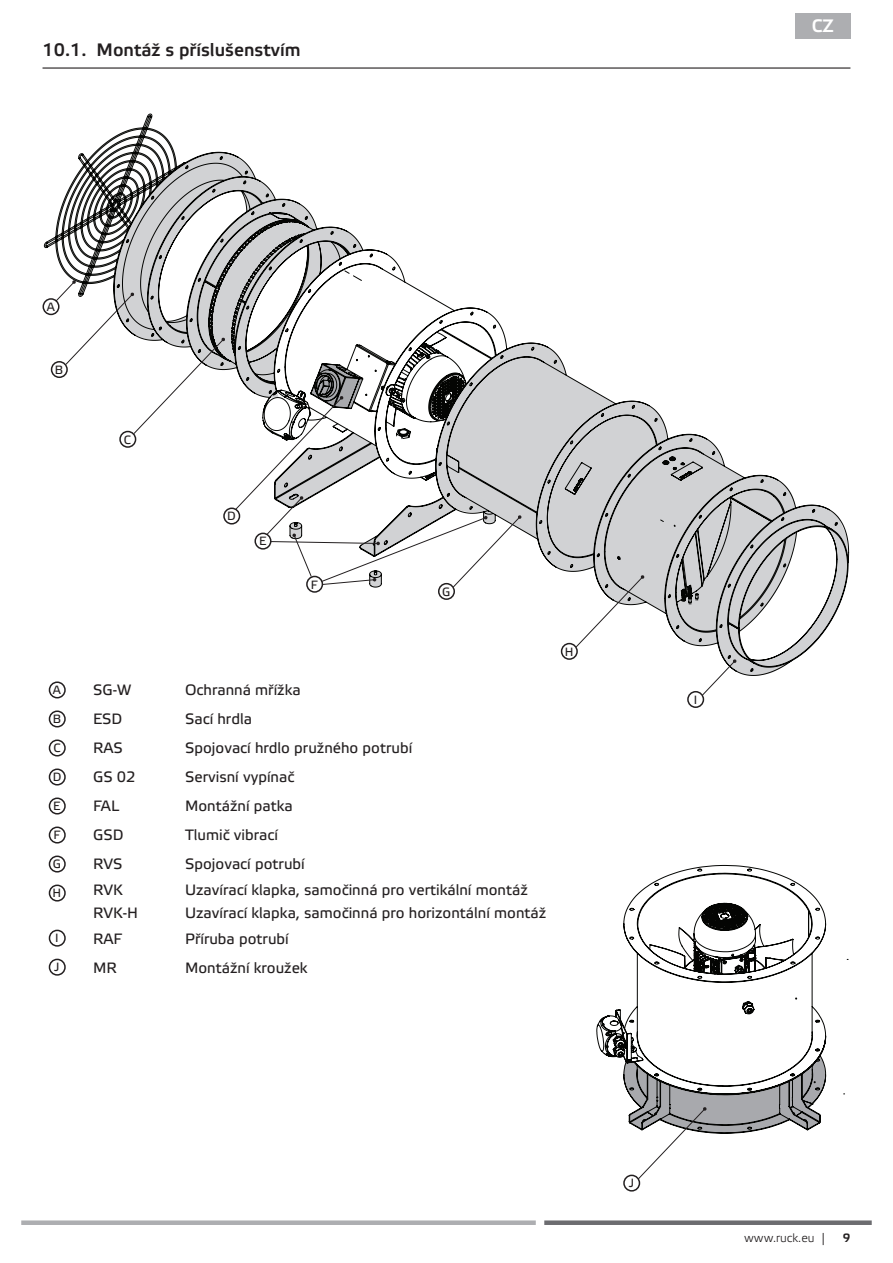
<style>
.page{position:relative;width:893px;height:1263px;background:#fff}
.page>*{position:absolute;margin:0;border:0;box-sizing:border-box;transform-origin:0 0}
.t1{font:500 18px "Etelka";color:#231f20}
.t2{font:500 18px "Etelka";color:#fff}
.t3{font:15px/22.2px "Etelka Text";color:#231f20}
.t4{font:12px "Etelka Text";color:#231f20}
.t5{font:300 12px "Etelka";color:#231f20}
.t6{font:500 12px "Etelka";color:#231f20}
</style>
<div class="page">
<div style="left:21px;top:1220px;width:515px;height:5px;background:#adaeb1"></div>
<div style="left:544px;top:1220px;width:328px;height:5px;background:#6c6c70"></div>
<svg style="left:43px;top:113px;width:807px;height:547px"></svg>
<div style="left:306px;top:576px;width:17px;height:17px;border:2px solid #231f20;border-radius:50%"></div>
<div style="left:438px;top:583px;width:17px;height:17px;border:2px solid #231f20;border-radius:50%"></div>
<svg style="left:55px;top:150px;width:467px;height:438px"></svg>
<div style="left:561px;top:643px;width:17px;height:17px;border:2px solid #231f20;border-radius:50%"></div>
<svg style="left:575px;top:575px;width:69px;height:73px"></svg>
<div style="left:687px;top:691px;width:17px;height:17px;border:2px solid #231f20;border-radius:50%"></div>
<svg style="left:701px;top:503px;width:147px;height:193px"></svg>
<svg style="left:596px;top:865px;width:230px;height:219px"></svg>
<div style="left:623px;top:1174px;width:17px;height:17px;border:1px solid #231f20;border-radius:50%"></div>
<svg style="left:624px;top:997px;width:201px;height:183px"></svg>
<div style="left:795px;top:13px;width:55px;height:25px;background:#adaeb1"></div>
<div style="left:49px;top:681px;width:17px;height:17px;border:2px solid #231f20;border-radius:50%"></div>
<div style="left:49px;top:710px;width:17px;height:17px;border:2px solid #231f20;border-radius:50%"></div>
<div style="left:49px;top:739px;width:17px;height:17px;border:2px solid #231f20;border-radius:50%"></div>
<div style="left:49px;top:768px;width:17px;height:17px;border:2px solid #231f20;border-radius:50%"></div>
<div style="left:49px;top:797px;width:17px;height:17px;border:2px solid #231f20;border-radius:50%"></div>
<div style="left:49px;top:826px;width:17px;height:17px;border:2px solid #231f20;border-radius:50%"></div>
<div style="left:49px;top:855px;width:17px;height:17px;border:2px solid #231f20;border-radius:50%"></div>
<div style="left:49px;top:884px;width:17px;height:17px;border:2px solid #231f20;border-radius:50%"></div>
<div style="left:49px;top:930px;width:17px;height:17px;border:2px solid #231f20;border-radius:50%"></div>
<div style="left:49px;top:959px;width:17px;height:17px;border:2px solid #231f20;border-radius:50%"></div>
<hr style="left:43px;top:67px;width:807px;height:2px;background:#231f20">
<p class="t1" style="left:43px;top:39px;width:260px">10.1. Montáž s příslušenstvím</p>
<p class="t2" style="left:812px;top:16px;width:23px">CZ</p>
<p class="t4" style="left:47px;top:300px;width:10px">A</p>
<p class="t4" style="left:55px;top:363px;width:10px">B</p>
<p class="t4" style="left:124px;top:433px;width:9px">C</p>
<p class="t4" style="left:227px;top:509px;width:10px">D</p>
<p class="t4" style="left:259px;top:534px;width:9px">E</p>
<p class="t4" style="left:311px;top:578px;width:8px">F</p>
<p class="t4" style="left:442px;top:585px;width:10px">G</p>
<p class="t4" style="left:53px;top:683px;width:10px">A</p>
<p class="t3" style="left:93px;top:680px;width:40px">SG-W</p>
<p class="t3" style="left:185px;top:680px;width:117px">Ochranná mřížka</p>
<p class="t4" style="left:53px;top:712px;width:10px">B</p>
<p class="t3" style="left:93px;top:709px;width:31px">ESD</p>
<p class="t3" style="left:185px;top:709px;width:68px">Sací hrdla</p>
<p class="t4" style="left:53px;top:741px;width:9px">C</p>
<p class="t3" style="left:93px;top:738px;width:31px">RAS</p>
<p class="t3" style="left:185px;top:738px;width:229px">Spojovací hrdlo pružného potrubí</p>
<p class="t4" style="left:53px;top:770px;width:10px">D</p>
<p class="t3" style="left:93px;top:767px;width:44px">GS 02</p>
<p class="t3" style="left:185px;top:767px;width:111px">Servisní vypínač</p>
<p class="t4" style="left:53px;top:799px;width:9px">E</p>
<p class="t3" style="left:93px;top:796px;width:28px">FAL</p>
<p class="t3" style="left:185px;top:796px;width:109px">Montážní patka</p>
<p class="t4" style="left:54px;top:828px;width:8px">F</p>
<p class="t3" style="left:93px;top:825px;width:32px">GSD</p>
<p class="t3" style="left:185px;top:825px;width:95px">Tlumič vibrací</p>
<p class="t4" style="left:53px;top:857px;width:10px">G</p>
<p class="t3" style="left:93px;top:854px;width:31px">RVS</p>
<p class="t3" style="left:185px;top:854px;width:121px">Spojovací potrubí</p>
<p class="t4" style="left:53px;top:886px;width:10px">H</p>
<p class="t3" style="left:93px;top:880px;width:46px">RVK<br>RVK-H</p>
<p class="t3" style="left:185px;top:880px;width:363px">Uzavírací klapka, samočinná pro vertikální montáž<br>Uzavírací klapka, samočinná pro horizontální montáž</p>
<p class="t4" style="left:55px;top:931px;width:5px">I</p>
<p class="t3" style="left:93px;top:928px;width:31px">RAF</p>
<p class="t3" style="left:185px;top:928px;width:105px">Příruba potrubí</p>
<p class="t4" style="left:54px;top:960px;width:7px">J</p>
<p class="t3" style="left:93px;top:957px;width:25px">MR</p>
<p class="t3" style="left:185px;top:957px;width:124px">Montážní kroužek</p>
<p class="t4" style="left:565px;top:645px;width:10px">H</p>
<p class="t4" style="left:694px;top:693px;width:5px">I</p>
<p class="t4" style="left:629px;top:1176px;width:7px">J</p>
<p class="t5" style="left:744px;top:1231px;width:82px">www.ruck.eu |</p>
<p class="t6" style="left:843px;top:1231px;width:9px">9</p>
</div>
